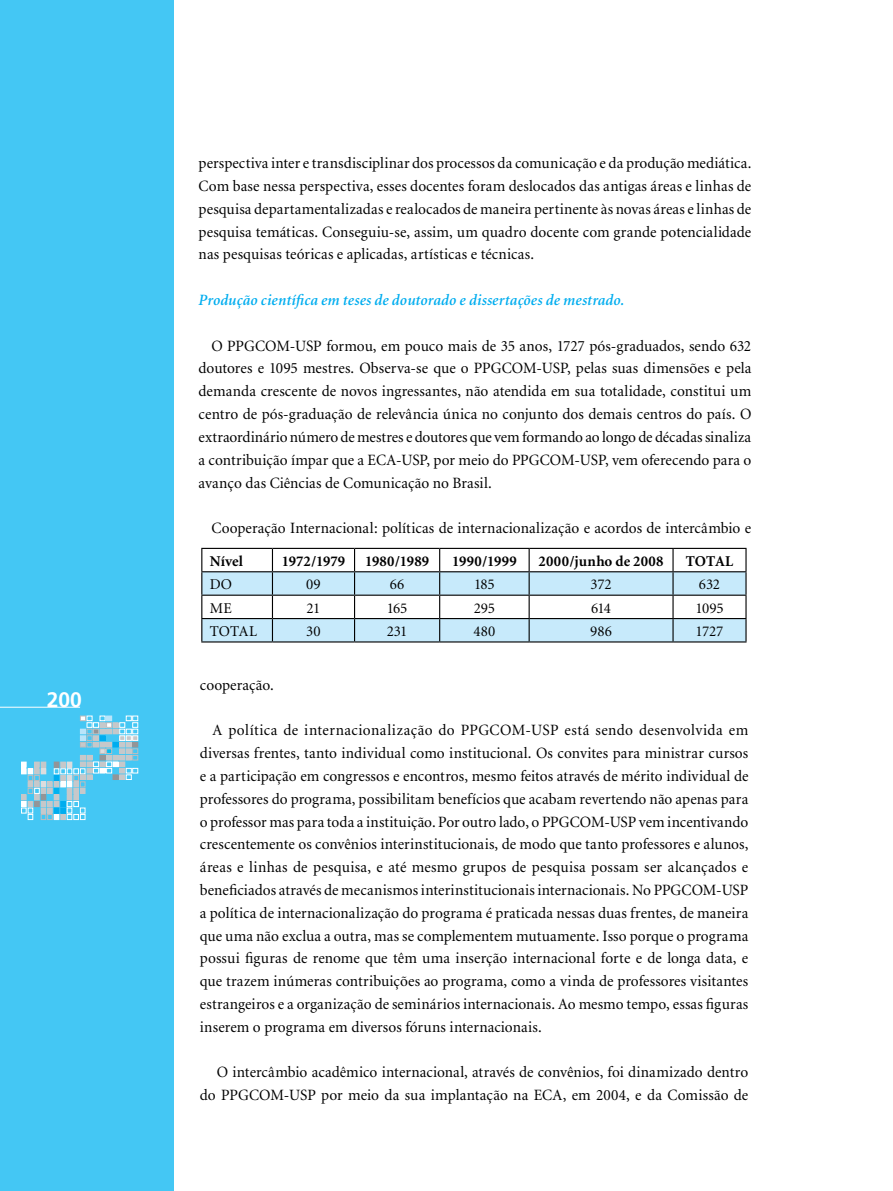
<style>
.page{position:relative;width:893px;height:1191px;background:#fff}
.page>*{position:absolute;margin:0;border:0;box-sizing:border-box;transform-origin:0 0}
.t1{font:700 21px "Frutiger";color:#fff}
.t2{font:15.75px/22.8px "Minion";letter-spacing:.005em;color:#000;text-align:justify}
.t3{font:italic 600 15.75px "Minion";letter-spacing:.01em;color:#00adef}
.t4{font:700 15px "Minion";letter-spacing:.005em;color:#000}
.t5{font:15px "Minion";letter-spacing:-.01em;color:#000}
</style>
<div class="page">
<div style="left:0;top:0;width:174px;height:1191px;background:#44c7f4"></div>
<hr style="left:0;top:707px;width:80px;height:1px;background:#fff">
<svg style="left:21px;top:716px;width:117px;height:103px"></svg>
<hr style="left:201px;top:548px;width:71px;height:1px;background:#000">
<hr style="left:272px;top:548px;width:83px;height:1px;background:#000">
<hr style="left:355px;top:548px;width:85px;height:1px;background:#000">
<hr style="left:440px;top:548px;width:89px;height:1px;background:#000">
<hr style="left:529px;top:548px;width:144px;height:1px;background:#000">
<hr style="left:673px;top:548px;width:74px;height:1px;background:#000">
<hr style="left:745px;top:549px;width:2px;height:22px;background:#000">
<hr style="left:673px;top:571px;width:74px;height:1px;background:#000">
<hr style="left:745px;top:572px;width:2px;height:22px;background:#000">
<hr style="left:673px;top:594px;width:74px;height:2px;background:#000">
<hr style="left:745px;top:596px;width:2px;height:22px;background:#000">
<svg style="left:201px;top:549px;width:545px;height:92px"></svg>
<hr style="left:673px;top:618px;width:74px;height:1px;background:#000">
<hr style="left:672px;top:619px;width:2px;height:22px;background:#000">
<hr style="left:745px;top:619px;width:2px;height:22px;background:#000">
<hr style="left:201px;top:641px;width:71px;height:1px;background:#000">
<hr style="left:272px;top:641px;width:83px;height:1px;background:#000">
<hr style="left:355px;top:641px;width:85px;height:1px;background:#000">
<hr style="left:440px;top:641px;width:89px;height:1px;background:#000">
<hr style="left:529px;top:641px;width:144px;height:1px;background:#000">
<hr style="left:673px;top:641px;width:74px;height:1px;background:#000">
<p class="t1" style="left:47px;top:687px;width:37px">200</p>
<p class="t2" style="left:199px;top:152px;width:554px">perspectiva inter e transdisciplinar dos processos da comunicação e da produção mediática.<br>Com base nessa perspectiva, esses docentes foram deslocados das antigas áreas e linhas de pesquisa departamentalizadas e realocados de maneira pertinente às novas áreas e linhas de pesquisa temáticas. Conseguiu-se, assim, um quadro docente com grande potencialidade nas pesquisas teóricas e aplicadas, artísticas e técnicas.</p>
<p class="t3" style="left:199px;top:292px;width:427px">Produção científica em teses de doutorado e dissertações de mestrado.</p>
<p class="t2" style="left:199px;top:335px;width:554px;text-indent:13px">O PPGCOM-USP formou, em pouco mais de 35 anos, 1727 pós-graduados, sendo 632 doutores e 1095 mestres. Observa-se que o PPGCOM-USP, pelas suas dimensões e pela demanda crescente de novos ingressantes, não atendida em sua totalidade, constitui um centro de pós-graduação de relevância única no conjunto dos demais centros do país. O extraordinário número de mestres e doutores que vem formando ao longo de décadas sinaliza a contribuição ímpar que a ECA-USP, por meio do PPGCOM-USP, vem oferecendo para o avanço das Ciências de Comunicação no Brasil.</p>
<p class="t2" style="left:211px;top:517px;width:541px">Cooperação Internacional: políticas de internacionalização e acordos de intercâmbio e</p>
<p class="t4" style="left:210px;top:553px;width:34px">Nível</p>
<p class="t4" style="left:282px;top:553px;width:65px">1972/1979</p>
<p class="t4" style="left:365px;top:553px;width:66px">1980/1989</p>
<p class="t4" style="left:452px;top:553px;width:66px">1990/1999</p>
<p class="t4" style="left:539px;top:553px;width:126px">2000/junho de 2008</p>
<p class="t4" style="left:686px;top:553px;width:49px">TOTAL</p>
<p class="t5" style="left:210px;top:577px;width:24px">DO</p>
<p class="t5" style="left:306px;top:577px;width:16px">09</p>
<p class="t5" style="left:390px;top:577px;width:16px">66</p>
<p class="t5" style="left:474px;top:577px;width:22px">185</p>
<p class="t5" style="left:590px;top:577px;width:23px">372</p>
<p class="t5" style="left:699px;top:577px;width:23px">632</p>
<p class="t5" style="left:210px;top:600px;width:24px">ME</p>
<p class="t5" style="left:307px;top:600px;width:15px">21</p>
<p class="t5" style="left:387px;top:600px;width:22px">165</p>
<p class="t5" style="left:474px;top:600px;width:23px">295</p>
<p class="t5" style="left:591px;top:600px;width:22px">614</p>
<p class="t5" style="left:695px;top:600px;width:30px">1095</p>
<p class="t5" style="left:210px;top:623px;width:49px">TOTAL</p>
<p class="t5" style="left:306px;top:623px;width:16px">30</p>
<p class="t5" style="left:387px;top:623px;width:22px">231</p>
<p class="t5" style="left:473px;top:623px;width:23px">480</p>
<p class="t5" style="left:590px;top:623px;width:23px">986</p>
<p class="t5" style="left:696px;top:623px;width:29px">1727</p>
<p class="t2" style="left:200px;top:674px;width:76px">cooperação.</p>
<p class="t2" style="left:200px;top:719px;width:550px;text-indent:13px">A política de internacionalização do PPGCOM-USP está sendo desenvolvida em diversas frentes, tanto individual como institucional. Os convites para ministrar cursos e a participação em congressos e encontros, mesmo feitos através de mérito individual de professores do programa, possibilitam benefícios que acabam revertendo não apenas para o professor mas para toda a instituição. Por outro lado, o PPGCOM-USP vem incentivando crescentemente os convênios interinstitucionais, de modo que tanto professores e alunos, áreas e linhas de pesquisa, e até mesmo grupos de pesquisa possam ser alcançados e beneficiados através de mecanismos interinstitucionais internacionais. No PPGCOM-USP a política de internacionalização do programa é praticada nessas duas frentes, de maneira que uma não exclua a outra, mas se complementem mutuamente. Isso porque o programa possui figuras de renome que têm uma inserção internacional forte e de longa data, e que trazem inúmeras contribuições ao programa, como a vinda de professores visitantes estrangeiros e a organização de seminários internacionais. Ao mesmo tempo, essas figuras inserem o programa em diversos fóruns internacionais.</p>
<p class="t2" style="left:200px;top:1061px;width:550px;text-align:right">O intercâmbio acadêmico internacional, através de convênios, foi dinamizado dentro do PPGCOM-USP por meio da sua implantação na ECA, em 2004, e da Comissão de</p>
</div>
